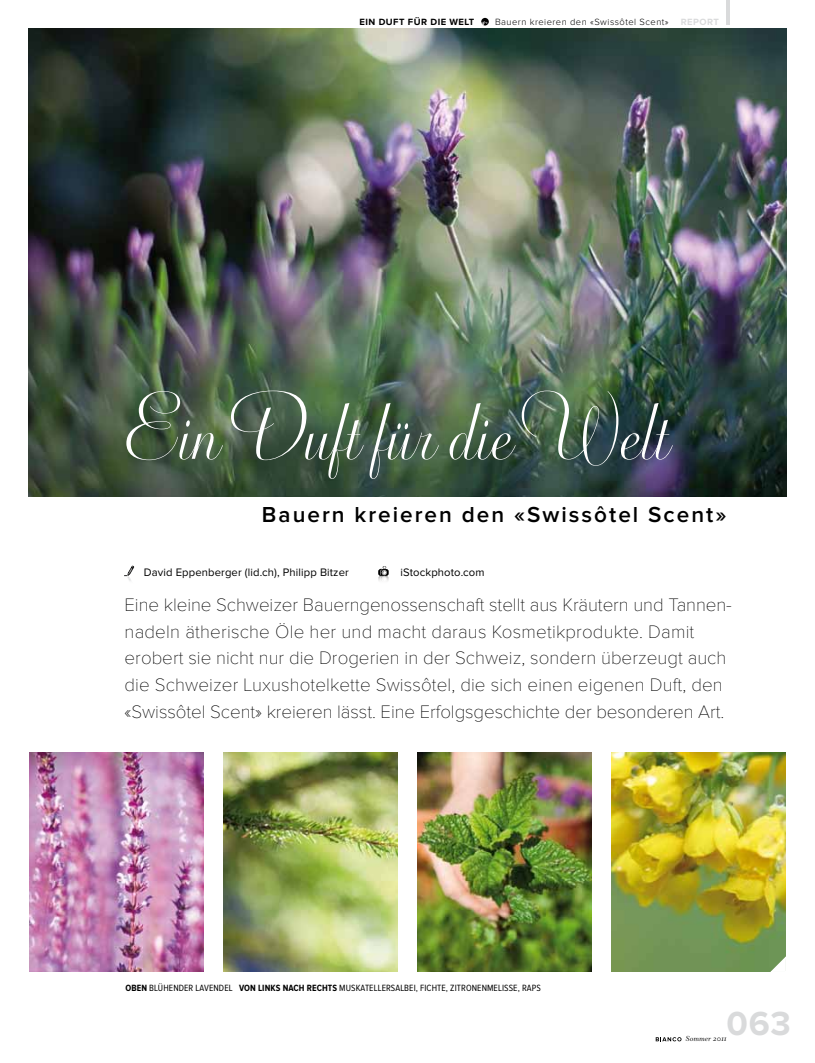
<style>
.page{position:relative;width:815px;height:1063px;background:#fff}
.page>*{position:absolute;margin:0;border:0;box-sizing:border-box;transform-origin:0 0}
.t1{font:700 91.25px "Biscotti";color:#fff}
.t2{font:700 34.62px "Proxima Nova";color:#d9dadb}
.t3{font:600 22.5px "Proxima Nova";letter-spacing:.09em;color:#000}
.t4{font:100 18.75px/26.6px "Proxima Nova";color:#000}
.t5{font:11.25px "Proxima Nova";letter-spacing:.01em;color:#000}
.t6{font:9.38px "Proxima Nova Cond";letter-spacing:.01em;color:#000}
.t7{font:300 9.38px "Proxima Nova";letter-spacing:.05em;color:#000}
.t8{font:700 9.38px "Proxima Nova";letter-spacing:.05em;color:#000}
.t9{font:700 9.38px "Proxima Nova";letter-spacing:.05em;color:#d9dadb}
.t10{font:italic 8.12px "Wessex";letter-spacing:.025em;color:#000}
.s1{font-weight:700}
</style>
<div class="page">
<svg style="left:656px;top:1037px;width:26px;height:4px"></svg>
<hr style="left:726px;top:0;width:4px;height:25px;background:#d9dadb">
<svg style="left:481px;top:18px;width:8px;height:8px"></svg>
<svg style="left:481px;top:21px;width:8px;height:5px"></svg>
<img style="left:28px;top:28px;width:759px;height:468px">
<img style="left:418px;top:753px;width:173px;height:218px">
<img style="left:223px;top:753px;width:174px;height:218px">
<img style="left:612px;top:753px;width:173px;height:218px">
<img style="left:29px;top:753px;width:174px;height:218px">
<svg style="left:378px;top:566px;width:11px;height:15px"></svg>
<svg style="left:124px;top:566px;width:10px;height:15px"></svg>
<svg style="left:771px;top:957px;width:14px;height:14px"></svg>
<p class="t8" style="left:360px;top:16px;width:116px">EIN DUFT FÜR DIE WELT</p>
<p class="t7" style="left:495px;top:17px;width:175px">Bauern kreieren den «Swissôtel Scent»</p>
<p class="t9" style="left:681px;top:16px;width:40px">REPORT</p>
<h1 class="t1" style="left:117px;top:377px;width:553px">Ein Duft für die Welt</h1>
<p class="t3" style="left:262px;top:502px;width:466px">Bauern kreieren den «Swissôtel Scent»</p>
<p class="t5" style="left:144px;top:566px;width:206px">David Eppenberger (lid.ch), Philipp Bitzer</p>
<p class="t5" style="left:401px;top:566px;width:85px">iStockphoto.com</p>
<p class="t4" style="left:125px;top:592px;width:609px">Eine kleine Schweizer Bauerngenossenschaft stellt aus Kräutern und Tannen&shy;nadeln ätherische Öle her und macht daraus Kosmetikprodukte. Damit erobert sie nicht nur die Drogerien in der Schweiz, sondern überzeugt auch die Schweizer Luxushotelkette Swissôtel, die sich einen eigenen Duft, den «Swissôtel Scent» kreieren lässt. Eine Erfolgsgeschichte der besonderen Art.</p>
<p class="t6" style="left:126px;top:983px;width:417px"><span class="s1">OBEN</span> BLÜHENDER LAVENDEL <span class="s1">VON LINKS NACH RECHTS</span> MUSKATELLERSALBEI, fichte, ZITRONENMELISSE, RAPS</p>
<h2 class="t2" style="left:726px;top:1003px;width:66px">063</h2>
<p class="t10" style="left:686px;top:1034px;width:42px">Sommer 2011</p>
</div>
